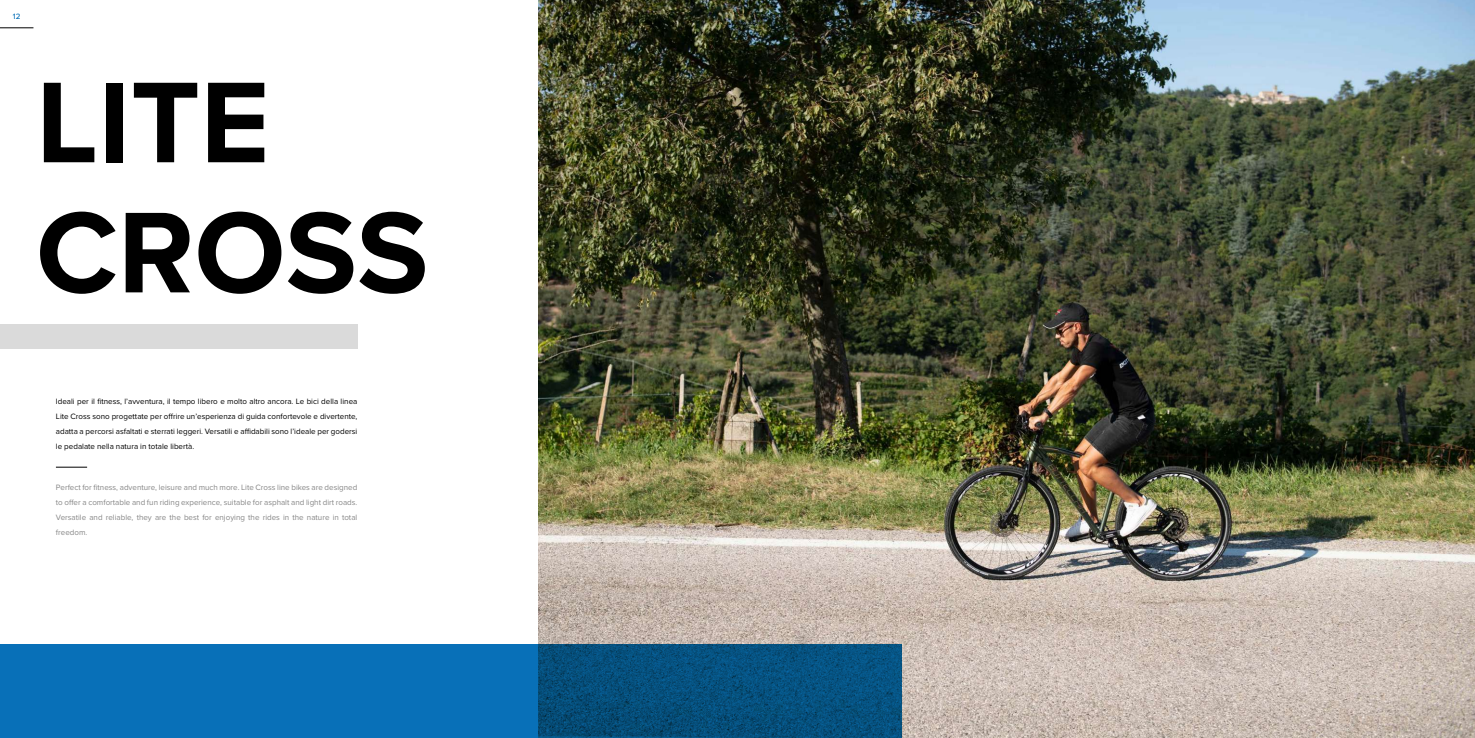
<style>
.page{position:relative;width:1475px;height:738px;background:#fff}
.page>*{position:absolute;margin:0;border:0;box-sizing:border-box;transform-origin:0 0}
.t1{font:700 119px/129.9px "Proxima Nova";color:#000}
.t2{font:8px/15px "Proxima Nova";color:#000;text-align:justify}
.t3{font:8px/15px "Proxima Nova";color:#878787;text-align:justify}
.t4{font:500 8px "Proxima Nova";color:#0870b8}
</style>
<div class="page">
<img style="left:539px;top:0;width:935px;height:737px">
<hr style="left:0;top:27px;width:33px;height:1px;background:#000">
<hr style="left:56px;top:466px;width:31px;height:1px;background:#000">
<svg style="left:0;top:643px;width:901px;height:94px;background:#0964a0"></svg>
<div style="left:0;top:324px;width:357px;height:24px;background:#dadada"></div>
<p class="t4" style="left:13px;top:10px;width:9px">12</p>
<h1 class="t1" style="left:36px;top:55px;width:394px">LITE<br>CROSS</h1>
<p class="t2" style="left:56px;top:393px;width:303px">Ideali per il fitness, l’avventura, il tempo libero e molto altro ancora. Le bici della linea Lite Cross sono progettate per offrire un’esperienza di guida confortevole e divertente, adatta a percorsi asfaltati e sterrati leggeri. Versatili e affidabili sono l’ideale per godersi le pedalate nella natura in totale libertà.</p>
<p class="t3" style="left:56px;top:479px;width:303px">Perfect for fitness, adventure, leisure and much more. Lite Cross line bikes are designed to offer a comfortable and fun riding experience, suitable for asphalt and light dirt roads.<br>Versatile and reliable, they are the best for enjoying the rides in the nature in total freedom.</p>
</div>
